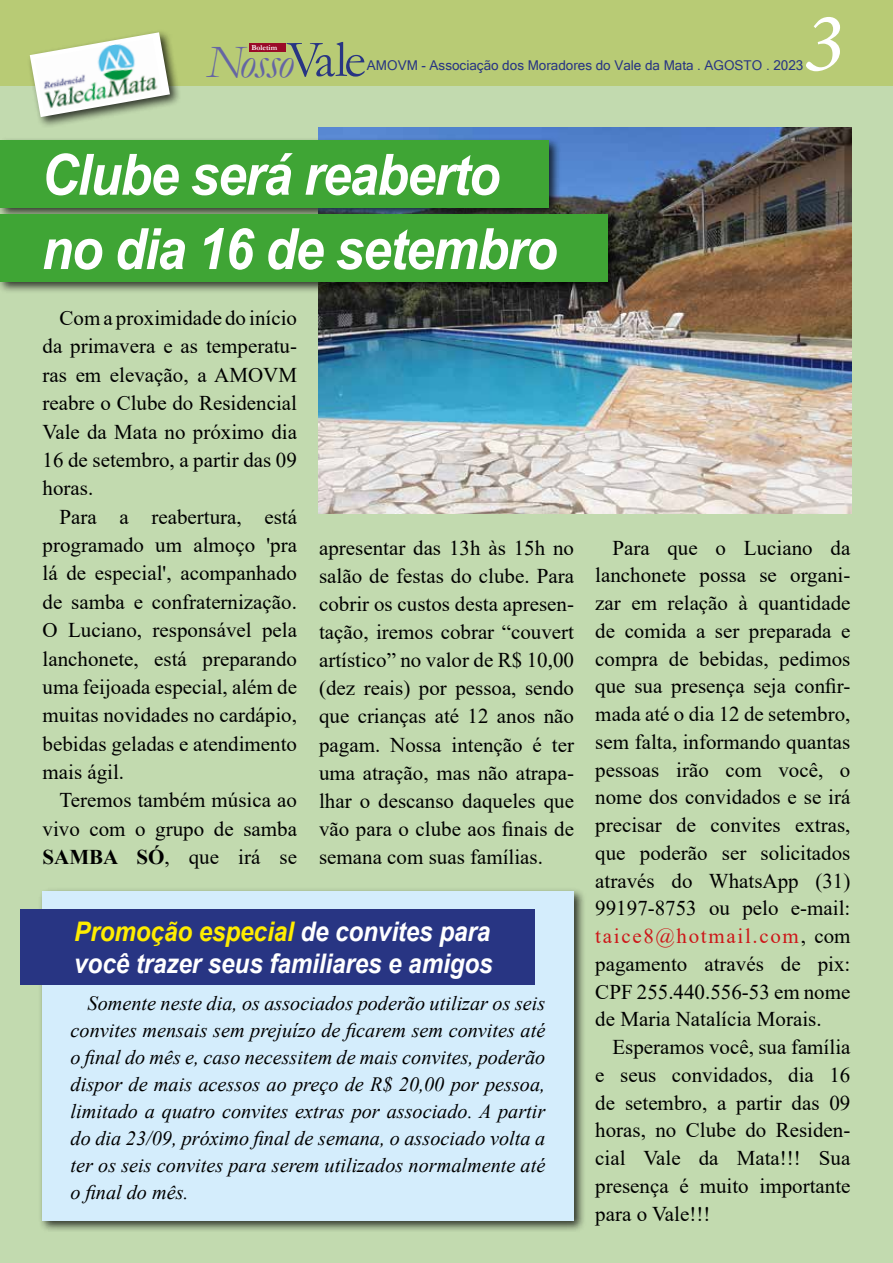
<style>
.page{position:relative;width:893px;height:1263px;background:#c2daaf}
.page>*{position:absolute;margin:0;border:0;box-sizing:border-box;transform-origin:0 0}
.t1{font:italic 84px "Minion Variable Concept";color:#fff}
.t2{font:italic 700 57px/74.2px "Arial";letter-spacing:-.025em;color:#fff;scale:.9 1}
.t3{font:italic 46.95px "Garamond";letter-spacing:-.04em;color:#6565a4}
.t4{font:italic 700 27px/31.3px "Arial";letter-spacing:-.005em;color:#fff;scale:.9 1}
.t5{font:21px/27.8px "Times New Roman";color:#000;text-align:justify}
.t6{font:italic 20.25px/27px "Times New Roman";color:#000;text-align:justify}
.t7{font:13.5px "Microsoft Sans Serif";color:#283583}
.t8{font:700 7.65px "Garamond";color:#fff}
.s1{font-style:normal;font-size:52.35px;color:#283583}
.s2{font-weight:700}
.s3{color:#ffed00}
.s4{color:#cd1719}
</style>
<div class="page">
<div style="left:0;top:0;width:893px;height:85px;background:#b8cb75"></div>
<div style="left:249px;top:43px;width:36px;height:8px;background:#9a0b28"></div>
<div style="left:26px;top:29px;width:156px;height:100px;background:#000;opacity:.75"></div>
<svg style="left:30px;top:32px;width:140px;height:85px"></svg>
<img style="left:35px;top:38px;width:127px;height:76px">
<img style="left:319px;top:128px;width:532px;height:385px">
<div style="left:0;top:136px;width:561px;height:84px;background:#000;opacity:.75"></div>
<div style="left:0;top:140px;width:549px;height:68px;background:#3fa535"></div>
<div style="left:0;top:211px;width:620px;height:83px;background:#000;opacity:.75"></div>
<div style="left:0;top:215px;width:608px;height:67px;background:#3fa535"></div>
<div style="left:39px;top:887px;width:548px;height:346px;background:#000;opacity:.75"></div>
<div style="left:43px;top:891px;width:531px;height:329px;background:#d4edfc"></div>
<div style="left:20px;top:909px;width:515px;height:76px;background:#283583"></div>
<h1 class="t1" style="left:804px;top:-15px;width:42px">3</h1>
<h3 class="t3" style="left:207px;top:31px;width:161px">Nosso<span class="s1">Vale</span></h3>
<p class="t8" style="left:251px;top:42px;width:27px">Boletim</p>
<p class="t7" style="left:367px;top:57px;width:438px">AMOVM - Associação dos Moradores do Vale da Mata . AGOSTO . 2023</p>
<h2 class="t2" style="left:42px;top:140px;width:575px">Clube será reaberto no dia 16 de setembro</h2>
<p class="t5" style="left:43px;top:303px;width:256px;line-height:28.3px;text-indent:17px">Com a proximidade do início da primavera e as temperatu&shy;ras em elevação, a AMOVM reabre o Clube do Residencial Vale da Mata no próximo dia 16 de setembro, a partir das 09 horas.</p>
<p class="t5" style="left:43px;top:502px;width:256px;line-height:28.3px;text-indent:17px">Para a reabertura, está programado um almoço 'pra lá de especial', acompanhado de samba e confraternização.<br>O Luciano, responsável pela lanchonete, está preparando uma feijoada especial, além de muitas novidades no cardápio, bebidas geladas e atendimento mais ágil.</p>
<p class="t5" style="left:43px;top:785px;width:256px;line-height:28.3px;text-indent:17px">Teremos também música ao vivo com o grupo de samba <span class="s2">SAMBA SÓ</span>, que irá se</p>
<p class="t5" style="left:319px;top:533px;width:257px;line-height:28.2px">apresentar das 13h às 15h no salão de festas do clube. Para cobrir os custos desta apresen&shy;tação, iremos cobrar “couvert artístico” no valor de R$ 10,00 (dez reais) por pessoa, sendo que crianças até 12 anos não pagam. Nossa intenção é ter uma atração, mas não atrapa&shy;lhar o descanso daqueles que vão para o clube aos finais de semana com suas famílias.</p>
<p class="t4" style="left:74px;top:917px;width:466px"><span class="s3">Promoção especial</span> de convites para você trazer seus familiares e amigos</p>
<p class="t6" style="left:71px;top:989px;width:476px;text-indent:17px">Somente neste dia, os associados poderão utilizar os seis convites mensais sem prejuízo de ficarem sem convites até o final do mês e, caso necessitem de mais convites, poderão dispor de mais acessos ao preço de R$ 20,00 por pessoa, limitado a quatro convites extras por associado. A partir do dia 23/09, próximo final de semana, o associado volta a ter os seis convites para serem utilizados normalmente até o final do mês.</p>
<p class="t5" style="left:595px;top:533px;width:257px;text-indent:17px">Para que o Luciano da lanchonete possa se organi&shy;zar em relação à quantidade de comida a ser preparada e compra de bebidas, pedimos que sua presença seja confir&shy;mada até o dia 12 de setembro, sem falta, informando quantas pessoas irão com você, o nome dos convidados e se irá precisar de convites extras, que poderão ser solicitados através do WhatsApp (31)<br>99197-8753 ou pelo e-mail: <span class="s4">taice8@hotmail.com</span>, com pagamento através de pix:<br>CPF 255.440.556-53 em nome de Maria Natalícia Morais.</p>
<p class="t5" style="left:595px;top:1032px;width:257px;text-indent:17px">Esperamos você, sua família e seus convidados, dia 16 de setembro, a partir das 09 horas, no Clube do Residen&shy;cial Vale da Mata!!! Sua presença é muito importante para o Vale!!!</p>
</div>
